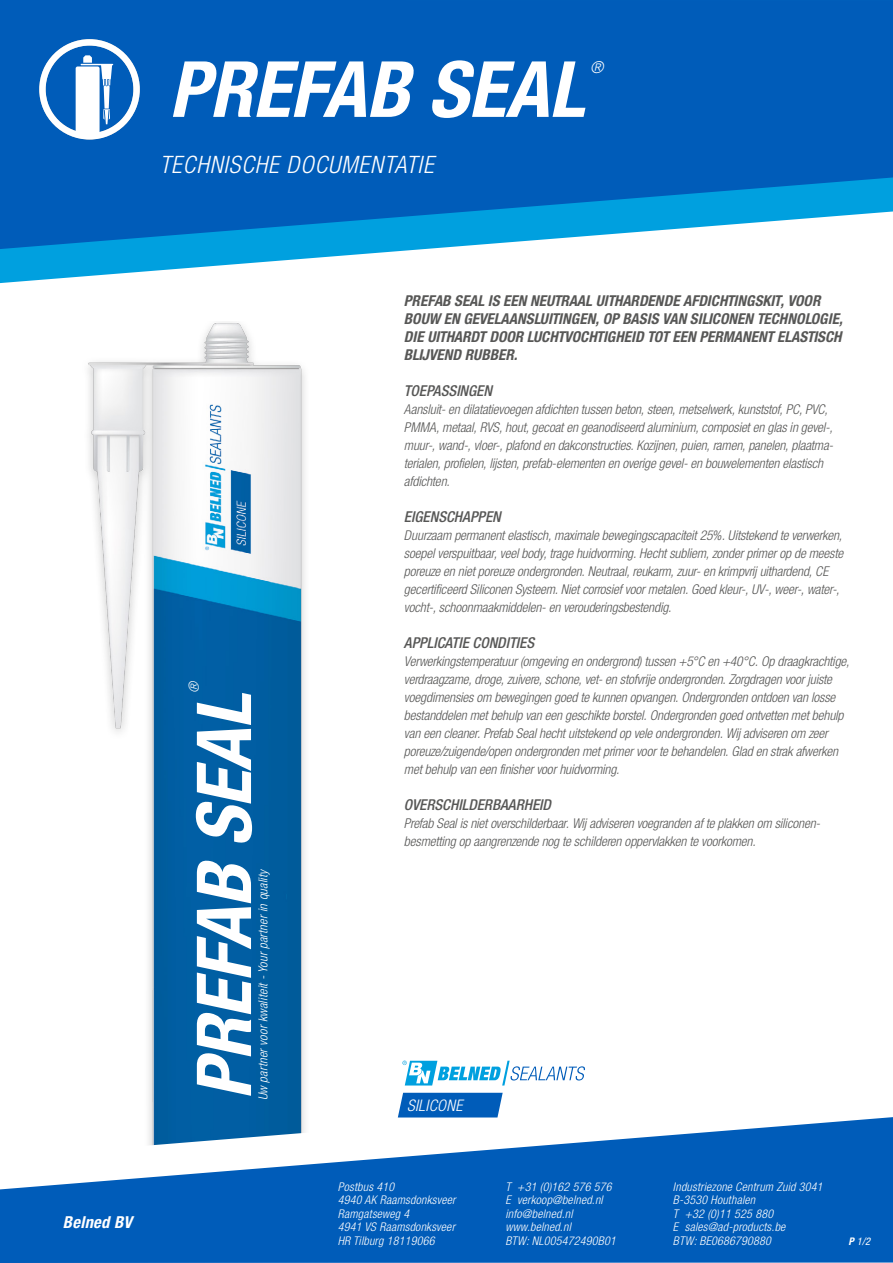
<style>
.page{position:relative;width:893px;height:1263px;background:#fff}
.page>*{position:absolute;margin:0;border:0;box-sizing:border-box;transform-origin:0 0}
.t1{font:italic 700 condensed 77.7px "Helvetica Neue";color:#fff}
.t2{font:italic 700 condensed 75.75px "Helvetica Neue";color:#fff}
.t3{font:italic 300 condensed 24px "Helvetica Neue";letter-spacing:.04em;color:#fff}
.t4{font:italic 700 condensed 16.5px "Helvetica Neue";letter-spacing:.02em;color:#fff}
.t5{font:italic 300 condensed 16.5px "Helvetica Neue";color:#fff}
.t6{font:italic 300 condensed 15.9px "Helvetica Neue";letter-spacing:.02em;color:#fff}
.t7{font:italic 700 condensed 15px/18px "Helvetica Neue";letter-spacing:.005em;color:#575756}
.t8{font:italic 500 condensed 15px "Helvetica Neue";color:#575756}
.t9{font:italic 300 condensed 14.1px "Helvetica Neue";color:#fff}
.t10{font:italic 300 condensed 13.5px/18px "Helvetica Neue";letter-spacing:-.01em;color:#575756}
.t11{font:italic 300 condensed 12.6px "Helvetica Neue";color:#fff}
.t12{font:italic 300 condensed 12px/13.5px "Helvetica Neue";letter-spacing:.02em;color:#fff}
.t13{font:italic condensed 10.5px "Helvetica Neue";color:#fff}
.s1{font-weight:700}
</style>
<div class="page">
<img style="left:88px;top:322px;width:217px;height:763px">
<svg style="left:149px;top:1085px;width:356px;height:32px;fill:#015fa3"></svg>
<svg style="left:0;top:249px;width:425px;height:34px"></svg>
<svg style="left:0;top:0;width:893px;height:249px;background:#0a6ac0"></svg>
<svg style="left:39px;top:39px;width:101px;height:100px"></svg>
<svg style="left:0;top:1117px;width:893px;height:146px;fill:#005cb9"></svg>
<svg style="left:402px;top:1061px;width:183px;height:24px"></svg>
<div style="left:398px;top:1093px;width:105px;height:24px;background:#005cb9"></div>
<h1 class="t1" style="left:169px;top:42px;width:417px">PREFAB SEAL</h1>
<p class="t5" style="left:590px;top:58px;width:15px">®</p>
<h3 class="t3" style="left:160px;top:151px;width:275px">TECHNISCHE DOCUMENTATIE</h3>
<p class="t4" style="left:63px;top:1212px;width:71px">Belned BV</p>
<p class="t9" style="left:186px;top:693px;width:14px;rotate:-90deg">®</p>
<h2 class="t2" style="left:178px;top:1099px;width:408px;rotate:-90deg">PREFAB SEAL</h2>
<p class="t11" style="left:256px;top:1100px;width:233px;rotate:-90deg">Uw partner voor kwaliteit - Your partner in quality</p>
<p class="t7" style="left:404px;top:291px;width:440px">PREFAB SEAL IS EEN NEUTRAAL UITHARDENDE AFDICHTINGSKIT, VOOR BOUW EN GEVELAANSLUITINGEN, OP BASIS VAN SILICONEN TECHNOLOGIE, DIE UITHARDT DOOR LUCHTVOCHTIGHEID TOT EEN PERMANENT ELASTISCH BLIJVEND RUBBER.</p>
<p class="t8" style="left:404px;top:382px;width:90px">TOEPASSINGEN</p>
<p class="t10" style="left:404px;top:400px;width:431px">Aansluit- en dilatatievoegen afdichten tussen beton, steen, metselwerk, kunststof, PC, PVC, PMMA, metaal, RVS, hout, gecoat en geanodiseerd aluminium, composiet en glas in gevel-, muur-, wand-, vloer-, plafond en dakconstructies. Kozijnen, puien, ramen, panelen, plaatma&shy;terialen, profielen, lijsten, prefab-elementen en overige gevel- en bouwelementen elastisch afdichten.</p>
<p class="t8" style="left:404px;top:508px;width:98px">EIGENSCHAPPEN</p>
<p class="t10" style="left:404px;top:526px;width:441px">Duurzaam permanent elastisch, maximale bewegingscapaciteit 25%. Uitstekend te verwerken, soepel verspuitbaar, veel body, trage huidvorming. Hecht subliem, zonder primer op de meeste poreuze en niet poreuze ondergronden. Neutraal, reukarm, zuur- en krimpvrij uithardend, CE gecertificeerd Siliconen Systeem. Niet corrosief voor metalen. Goed kleur-, UV-, weer-, water-, vocht-, schoonmaakmiddelen- en verouderingsbestendig.</p>
<p class="t8" style="left:404px;top:634px;width:132px">APPLICATIE CONDITIES</p>
<p class="t10" style="left:404px;top:652px;width:447px">Verwerkingstemperatuur (omgeving en ondergrond) tussen +5°C en +40°C. Op draagkrachtige, verdraagzame, droge, zuivere, schone, vet- en stofvrije ondergronden. Zorgdragen voor juiste voegdimensies om bewegingen goed te kunnen opvangen. Ondergronden ontdoen van losse bestanddelen met behulp van een geschikte borstel. Ondergronden goed ontvetten met behulp van een cleaner. Prefab Seal hecht uitstekend op vele ondergronden. Wij adviseren om zeer poreuze/zuigende/open ondergronden met primer voor te behandelen. Glad en strak afwerken met behulp van een finisher voor huidvorming.</p>
<p class="t8" style="left:404px;top:796px;width:148px">OVERSCHILDERBAARHEID</p>
<p class="t10" style="left:404px;top:814px;width:416px">Prefab Seal is niet overschilderbaar. Wij adviseren voegranden af te plakken om siliconen&shy;besmetting op aangrenzende nog te schilderen oppervlakken te voorkomen.</p>
<p class="t6" style="left:407px;top:1097px;width:57px">SILICONE</p>
<p class="t12" style="left:338px;top:1179px;width:119px">Postbus 410<br>4940 AK Raamsdonksveer<br>Ramgatseweg 4<br>4941 VS Raamsdonksveer<br>HR Tilburg 18119066</p>
<p class="t12" style="left:505px;top:1179px;width:112px">T +31 (0)162 576 576<br>E verkoop@belned.nl info@belned.nl www.belned.nl<br>BTW: NL005472490B01</p>
<p class="t12" style="left:673px;top:1179px;width:151px">Industriezone Centrum Zuid 3041<br>B-3530 Houthalen<br>T +32 (0)11 525 880<br>E sales@ad-products.be<br>BTW: BE0686790880</p>
<p class="t13" style="left:848px;top:1235px;width:23px"><span class="s1">P</span> 1/2</p>
</div>
